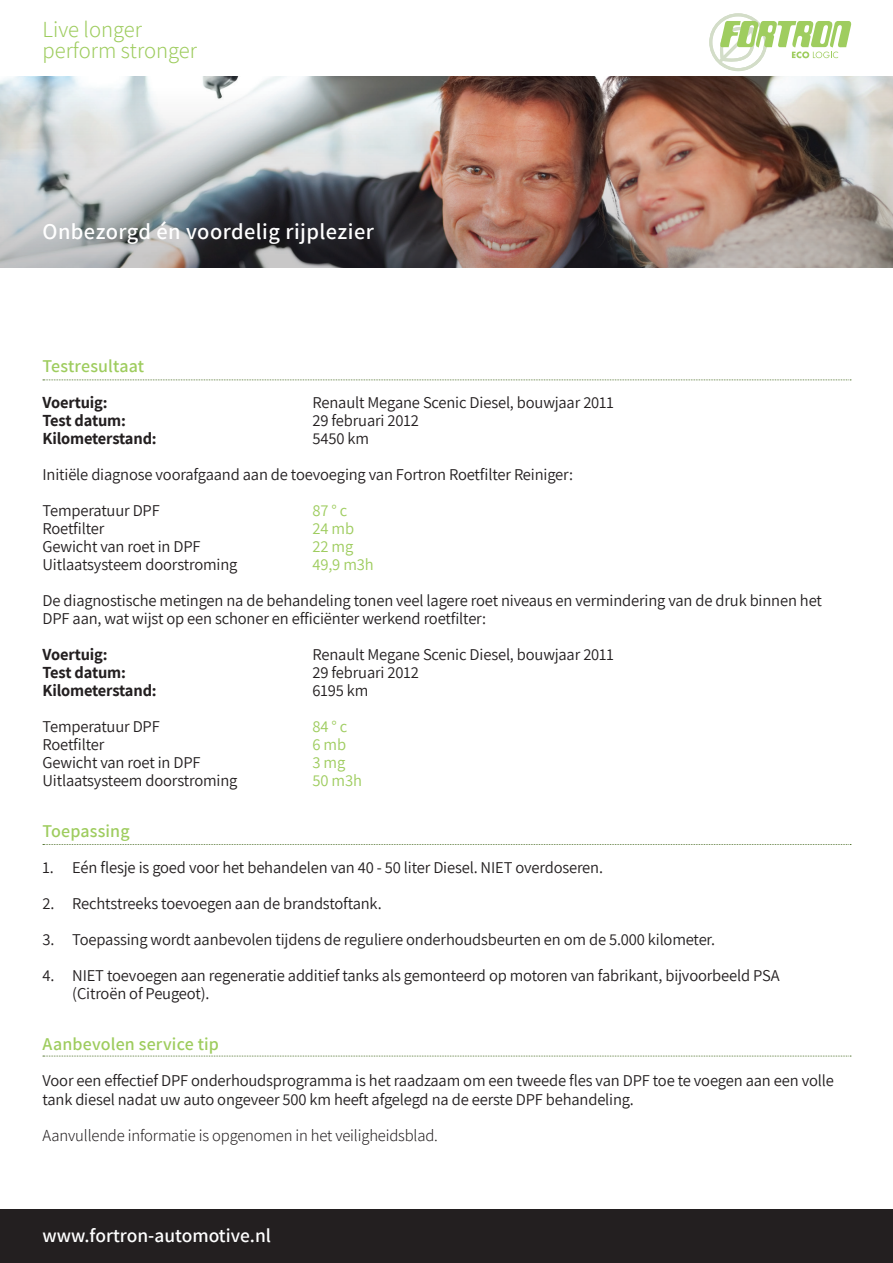
<style>
.page{position:relative;width:893px;height:1263px;background:#fff}
.page>*{position:absolute;margin:0;border:0;box-sizing:border-box;transform-origin:0 0}
.t1{font:600 22.5px "Assistant";letter-spacing:.02em;color:#fff}
.t2{font:300 22.5px/21px "Assistant";color:#9ecc5e}
.t3{font:600 19.5px "Assistant";color:#fff}
.t4{font:600 18px "Assistant";letter-spacing:.01em;color:#9ecc5e}
.t5{font:16.5px/18px "Assistant";letter-spacing:-.01em;color:#231f20}
.t6{font:700 16.5px "Assistant";letter-spacing:-.01em;color:#231f20}
.t7{font:300 16.5px "Assistant";letter-spacing:-.01em;color:#231f20}
.t8{font:16.5px "Assistant";letter-spacing:-.01em;color:#9ecc5e}
</style>
<div class="page">
<img style="left:0;top:77px;width:893px;height:191px">
<svg style="left:43px;top:379px;width:808px;height:1px"></svg>
<svg style="left:43px;top:844px;width:808px;height:1px"></svg>
<svg style="left:43px;top:1056px;width:808px;height:1px"></svg>
<div style="left:0;top:1210px;width:893px;height:53px;background:#231f20"></div>
<svg style="left:709px;top:13px;width:142px;height:58px"></svg>
<h1 class="t2" style="left:43px;top:17px;width:156px">Live longer perform stronger</h1>
<h1 class="t1" style="left:43px;top:216px;width:333px">Onbezorgd én voordelig rijplezier</h1>
<p class="t4" style="left:43px;top:354px;width:103px">Testresultaat</p>
<p class="t6" style="left:43px;top:392px;width:67px">Voertuig:</p>
<p class="t5" style="left:313px;top:393px;width:303px">Renault Megane Scenic Diesel, bouwjaar 2011</p>
<p class="t6" style="left:43px;top:410px;width:85px">Test datum:</p>
<p class="t5" style="left:313px;top:411px;width:108px">29 februari 2012</p>
<p class="t6" style="left:43px;top:428px;width:116px">Kilometerstand:</p>
<p class="t5" style="left:43px;top:420px;width:532px;line-height:36px;text-indent:270px">5450 km<br>Initiële diagnose voorafgaand aan de toevoeging van Fortron Roetfilter Reiniger:<br>Temperatuur DPF</p>
<p class="t8" style="left:313px;top:500px;width:36px">87 ° c</p>
<p class="t5" style="left:43px;top:519px;width:63px">Roetfilter</p>
<p class="t8" style="left:313px;top:518px;width:43px">24 mb</p>
<p class="t5" style="left:43px;top:537px;width:160px">Gewicht van roet in DPF</p>
<p class="t8" style="left:313px;top:536px;width:42px">22 mg</p>
<p class="t5" style="left:43px;top:555px;width:196px">Uitlaatsysteem doorstroming</p>
<p class="t8" style="left:313px;top:554px;width:63px">49,9 m3h</p>
<p class="t5" style="left:43px;top:591px;width:781px">De diagnostische metingen na de behandeling tonen veel lagere roet niveaus en vermindering van de druk binnen het<br>DPF aan, wat wijst op een schoner en efficiënter werkend roetfilter:</p>
<p class="t6" style="left:43px;top:644px;width:67px">Voertuig:</p>
<p class="t5" style="left:313px;top:645px;width:303px">Renault Megane Scenic Diesel, bouwjaar 2011</p>
<p class="t6" style="left:43px;top:662px;width:85px">Test datum:</p>
<p class="t5" style="left:313px;top:663px;width:108px">29 februari 2012</p>
<p class="t6" style="left:43px;top:680px;width:116px">Kilometerstand:</p>
<p class="t5" style="left:313px;top:681px;width:57px">6195 km</p>
<p class="t5" style="left:43px;top:717px;width:119px">Temperatuur DPF</p>
<p class="t8" style="left:313px;top:716px;width:36px">84 ° c</p>
<p class="t5" style="left:43px;top:735px;width:63px">Roetfilter</p>
<p class="t8" style="left:313px;top:734px;width:35px">6 mb</p>
<p class="t5" style="left:43px;top:753px;width:160px">Gewicht van roet in DPF</p>
<p class="t8" style="left:313px;top:752px;width:34px">3 mg</p>
<p class="t5" style="left:43px;top:771px;width:196px">Uitlaatsysteem doorstroming</p>
<p class="t8" style="left:313px;top:770px;width:51px">50 m3h</p>
<p class="t4" style="left:43px;top:819px;width:89px">Toepassing</p>
<p class="t5" style="left:43px;top:858px;width:562px">1. Eén flesje is goed voor het behandelen van 40 - 50 liter Diesel. NIET overdoseren.</p>
<p class="t5" style="left:43px;top:894px;width:341px">2. Rechtstreeks toevoegen aan de brandstoftank.</p>
<p class="t5" style="left:43px;top:930px;width:674px">3. Toepassing wordt aanbevolen tijdens de reguliere onderhoudsbeurten en om de 5.000 kilometer.</p>
<p class="t5" style="left:72px;top:966px;width:709px;text-indent:-30px">4. NIET toevoegen aan regeneratie additief tanks als gemonteerd op motoren van fabrikant, bijvoorbeeld PSA (Citroën of Peugeot).</p>
<p class="t4" style="left:43px;top:1032px;width:178px">Aanbevolen service tip</p>
<p class="t5" style="left:43px;top:1071px;width:793px">Voor een effectief DPF onderhoudsprogramma is het raadzaam om een tweede fles van DPF toe te voegen aan een volle tank diesel nadat uw auto ongeveer 500 km heeft afgelegd na de eerste DPF behandeling.</p>
<p class="t7" style="left:43px;top:1124px;width:397px">Aanvullende informatie is opgenomen in het veiligheidsblad.</p>
<p class="t3" style="left:43px;top:1222px;width:230px">www.fortron-automotive.nl</p>
</div>
